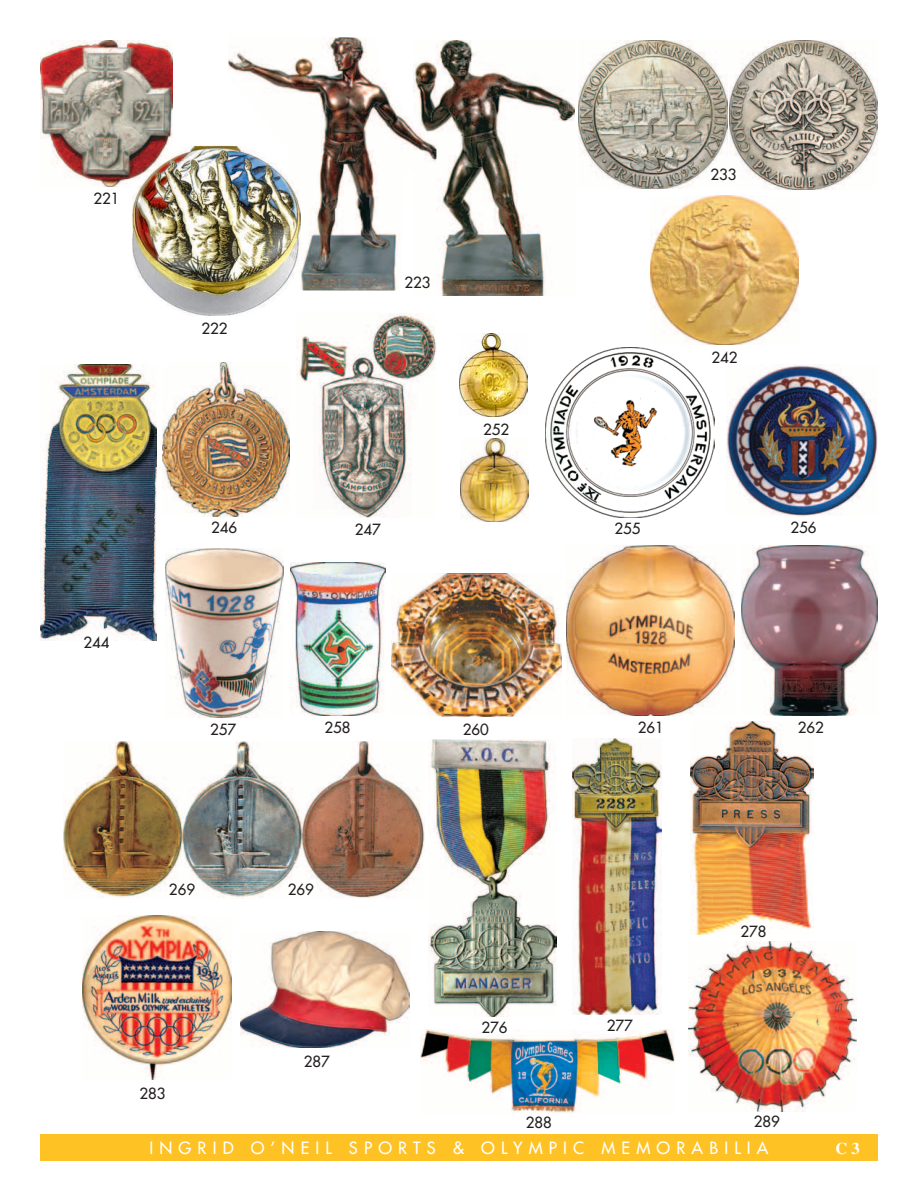
<style>
.page{position:relative;width:918px;height:1188px;background:#fff}
.page>*{position:absolute;margin:0;border:0;box-sizing:border-box;transform-origin:0 0}
.t1{font:16.5px "Futura";letter-spacing:.375em;color:#fff}
.t2{font:700 16.5px "Times";color:#fff}
.t3{font:15px "Futura";color:#231f20}
</style>
<div class="page">
<img style="left:421px;top:1030px;width:254px;height:83px">
<img style="left:691px;top:722px;width:123px;height:212px">
<img style="left:572px;top:738px;width:90px;height:277px">
<img style="left:40px;top:364px;width:116px;height:277px">
<img style="left:436px;top:40px;width:138px;height:256px">
<img style="left:296px;top:314px;width:140px;height:204px">
<div style="left:40px;top:1134px;width:838px;height:27px;background:#fec224"></div>
<img style="left:40px;top:40px;width:132px;height:147px">
<img style="left:579px;top:40px;width:148px;height:149px">
<img style="left:730px;top:40px;width:148px;height:149px">
<img style="left:650px;top:196px;width:149px;height:148px">
<img style="left:162px;top:363px;width:127px;height:153px">
<img style="left:459px;top:333px;width:68px;height:83px">
<img style="left:461px;top:438px;width:68px;height:83px">
<img style="left:545px;top:348px;width:170px;height:169px">
<img style="left:727px;top:365px;width:151px;height:151px">
<img style="left:165px;top:548px;width:119px;height:170px">
<img style="left:291px;top:563px;width:94px;height:152px">
<img style="left:391px;top:574px;width:170px;height:142px">
<img style="left:566px;top:546px;width:169px;height:170px">
<img style="left:742px;top:546px;width:136px;height:170px">
<img style="left:63px;top:741px;width:362px;height:158px">
<img style="left:228px;top:37px;width:208px;height:253px">
<img style="left:132px;top:146px;width:169px;height:170px">
<img style="left:429px;top:740px;width:127px;height:276px">
<img style="left:82px;top:915px;width:149px;height:165px">
<img style="left:240px;top:932px;width:170px;height:115px">
<img style="left:688px;top:941px;width:169px;height:170px">
<p class="t3" style="left:94px;top:189px;width:28px">221</p>
<p class="t3" style="left:83px;top:633px;width:28px">244</p>
<p class="t3" style="left:202px;top:319px;width:28px">222</p>
<p class="t3" style="left:211px;top:518px;width:28px">246</p>
<p class="t3" style="left:404px;top:273px;width:28px">223</p>
<p class="t3" style="left:355px;top:521px;width:28px">247</p>
<p class="t3" style="left:483px;top:420px;width:28px">252</p>
<p class="t3" style="left:614px;top:519px;width:28px">255</p>
<p class="t3" style="left:711px;top:165px;width:28px">233</p>
<p class="t3" style="left:712px;top:348px;width:28px">242</p>
<p class="t3" style="left:790px;top:518px;width:28px">256</p>
<p class="t3" style="left:210px;top:720px;width:28px">257</p>
<p class="t3" style="left:324px;top:718px;width:28px">258</p>
<p class="t3" style="left:463px;top:720px;width:28px">260</p>
<p class="t3" style="left:638px;top:718px;width:28px">261</p>
<p class="t3" style="left:798px;top:718px;width:28px">262</p>
<p class="t3" style="left:169px;top:880px;width:28px">269</p>
<p class="t3" style="left:288px;top:880px;width:28px">269</p>
<p class="t3" style="left:140px;top:1084px;width:28px">283</p>
<p class="t3" style="left:304px;top:1052px;width:28px">287</p>
<p class="t3" style="left:740px;top:922px;width:28px">278</p>
<p class="t3" style="left:482px;top:1018px;width:28px">276</p>
<p class="t3" style="left:607px;top:1016px;width:28px">277</p>
<p class="t3" style="left:526px;top:1113px;width:28px">288</p>
<p class="t3" style="left:754px;top:1112px;width:28px">289</p>
<p class="t1" style="left:149px;top:1138px;width:621px">INGRID O’NEIL SPORTS &amp; OLYMPIC MEMORABILIA</p>
<p class="t2" style="left:836px;top:1139px;width:26px">C 3</p>
</div>
